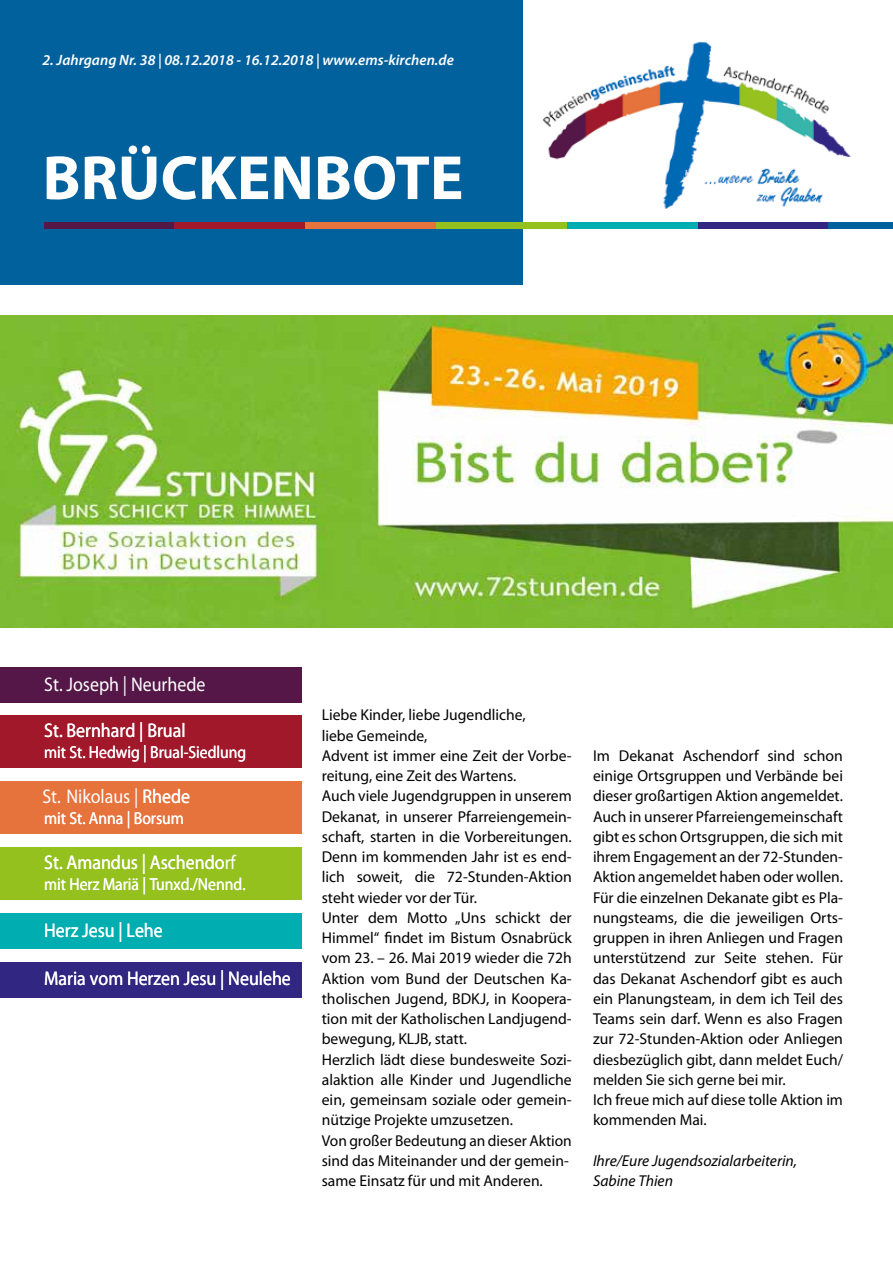
<style>
.page{position:relative;width:893px;height:1263px;background:#fff}
.page>*{position:absolute;margin:0;border:0;box-sizing:border-box;transform-origin:0 0}
.t1{font:700 63px "Myriad Pro";color:#fff}
.t2{font:19.8px "Myriad Pro";color:#fff;scale:.9 1}
.t3{font:17.4px "Myriad Pro";color:#fff;scale:.9 1}
.t4{font:15.75px/20.2px "Myriad Pro";color:#000}
.t5{font:italic 15.75px/20.2px "Myriad Pro";color:#000}
.t6{font:italic 600 15px "Myriad Pro";color:#fff}
</style>
<div class="page">
<img style="left:0;top:315px;width:893px;height:313px">
<div style="left:0;top:0;width:522px;height:285px;background:#00619d"></div>
<img style="left:542px;top:41px;width:309px;height:168px">
<div style="left:43px;top:222px;width:131px;height:6px;background:#541747"></div>
<div style="left:697px;top:222px;width:131px;height:6px;background:#312783"></div>
<div style="left:567px;top:222px;width:130px;height:6px;background:#00adb1"></div>
<div style="left:436px;top:222px;width:131px;height:6px;background:#95c11f"></div>
<div style="left:305px;top:222px;width:131px;height:6px;background:#e6723c"></div>
<div style="left:174px;top:222px;width:131px;height:6px;background:#a1182b"></div>
<div style="left:828px;top:222px;width:65px;height:6px;background:#00619d"></div>
<div style="left:0;top:962px;width:302px;height:35px;background:#312783"></div>
<div style="left:0;top:913px;width:302px;height:35px;background:#00adb1"></div>
<div style="left:0;top:847px;width:302px;height:53px;background:#95c11f"></div>
<div style="left:0;top:715px;width:302px;height:53px;background:#a1182b"></div>
<div style="left:0;top:781px;width:302px;height:53px;background:#e6723c"></div>
<div style="left:0;top:668px;width:302px;height:35px;background:#541747"></div>
<p class="t6" style="left:43px;top:51px;width:413px">2. Jahrgang Nr. 38 | 08.12.2018 - 16.12.2018 | www.ems-kirchen.de</p>
<h1 class="t1" style="left:43px;top:137px;width:422px">BRÜCKENBOTE</h1>
<p class="t2" style="left:44px;top:672px;width:181px">St. Joseph | Neurhede</p>
<p class="t2" style="left:44px;top:718px;width:159px">St. Bernhard | Brual</p>
<p class="t3" style="left:44px;top:741px;width:226px">mit St. Hedwig | Brual-Siedlung</p>
<p class="t2" style="left:42px;top:784px;width:159px">St. Bernhard | Brual</p>
<p class="t2" style="left:66px;top:784px;width:139px">Nikolaus | Rhede</p>
<p class="t3" style="left:44px;top:807px;width:157px">mit St. Anna | Borsum</p>
<p class="t2" style="left:44px;top:850px;width:214px">St. Amandus | Aschendorf</p>
<p class="t3" style="left:44px;top:873px;width:225px">mit Herz Mariä | Tunxd./Nennd.</p>
<p class="t2" style="left:44px;top:918px;width:133px">Herz Jesu | Lehe</p>
<p class="t2" style="left:44px;top:966px;width:276px">Maria vom Herzen Jesu | Neulehe</p>
<p class="t4" style="left:322px;top:705px;width:251px">Liebe Kinder, liebe Jugendliche,<br>liebe Gemeinde,<br>Advent ist immer eine Zeit der Vorbe&shy;reitung, eine Zeit des Wartens.<br>Auch viele Jugendgruppen in unserem Dekanat, in unserer Pfarreiengemein&shy;schaft, starten in die Vorbereitungen.<br>Denn im kommenden Jahr ist es end&shy;lich soweit, die 72-Stunden-Aktion steht wieder vor der Tür.<br>Unter dem Motto „Uns schickt der Himmel“ findet im Bistum Osnabrück vom 23. – 26. Mai 2019 wieder die 72h Aktion vom Bund der Deutschen Ka&shy;tholischen Jugend, BDKJ, in Koopera&shy;tion mit der Katholischen Landjugend&shy;bewegung, KLJB, statt.<br>Herzlich lädt diese bundesweite Sozi&shy;alaktion alle Kinder und Jugendliche ein, gemeinsam soziale oder gemein&shy;nützige Projekte umzusetzen.<br>Von großer Bedeutung an dieser Aktion sind das Miteinander und der gemein&shy;same Einsatz für und mit Anderen.</p>
<p class="t4" style="left:593px;top:745px;width:252px">Im Dekanat Aschendorf sind schon einige Ortsgruppen und Verbände bei dieser großartigen Aktion angemeldet.<br>Auch in unserer Pfarreiengemeinschaft gibt es schon Ortsgruppen, die sich mit ihrem Engagement an der 72-Stunden-Aktion angemeldet haben oder wollen.<br>Für die einzelnen Dekanate gibt es Pla&shy;nungsteams, die die jeweiligen Orts&shy;gruppen in ihren Anliegen und Fragen unterstützend zur Seite stehen. Für das Dekanat Aschendorf gibt es auch ein Planungsteam, in dem ich Teil des Teams sein darf. Wenn es also Fragen zur 72-Stunden-Aktion oder Anliegen diesbezüglich gibt, dann meldet Euch/ melden Sie sich gerne bei mir.<br>Ich freue mich auf diese tolle Aktion im kommenden Mai.</p>
<p class="t5" style="left:593px;top:1150px;width:206px">Ihre/Eure Jugendsozialarbeiterin,<br>Sabine Thien</p>
</div>
